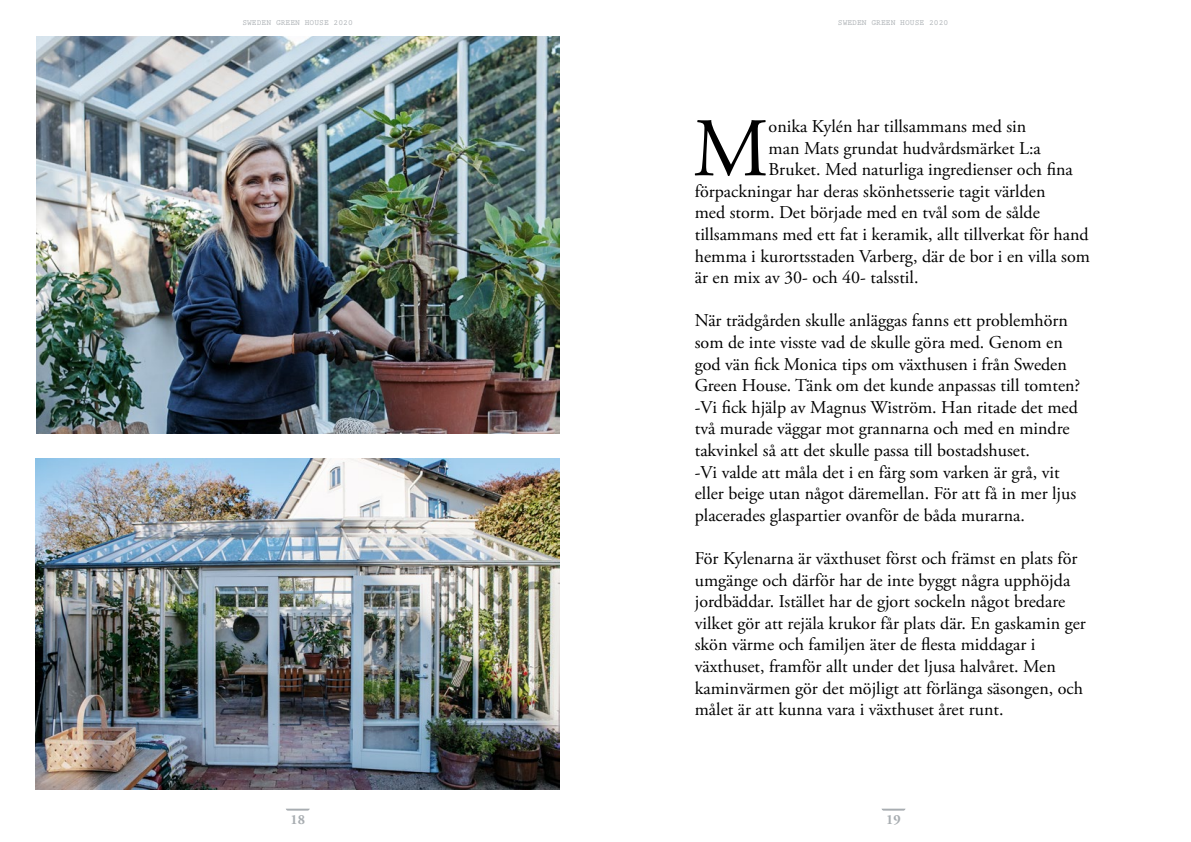
<style>
.page{position:relative;width:1191px;height:842px;background:#fff}
.page>*{position:absolute;margin:0;border:0;box-sizing:border-box;transform-origin:0 0}
.t1{font:83.2px "Adobe Garamond Pro";color:#000}
.t2{font:18px/21.6px "Adobe Garamond Pro";color:#000}
.t3{font:700 14px "Adobe Garamond Pro";color:#a8adb1}
.t4{font:700 8px "Prestige Elite Std";color:#a8adb1}
</style>
<div class="page">
<svg style="left:286px;top:809px;width:24px;height:2px"></svg>
<img style="left:36px;top:36px;width:523px;height:398px">
<img style="left:36px;top:458px;width:523px;height:332px">
<svg style="left:881px;top:809px;width:24px;height:2px"></svg>
<p class="t4" style="left:242px;top:19px;width:112px">SWEDEN GREEN HOUSE 2020</p>
<p class="t4" style="left:838px;top:19px;width:112px">SWEDEN GREEN HOUSE 2020</p>
<h1 class="t1" style="left:693px;top:99px;width:77px">M</h1>
<p class="t2" style="left:768px;top:116px;width:259px">onika Kylén har tillsammans med sin</p>
<p class="t2" style="left:768px;top:138px;width:274px">man Mats grundat hudvårdsmärket L:a</p>
<p class="t2" style="left:768px;top:159px;width:306px">Bruket. Med naturliga ingredienser och fina</p>
<p class="t2" style="left:695px;top:181px;width:352px">förpackningar har deras skönhetsserie tagit världen</p>
<p class="t2" style="left:695px;top:203px;width:346px">med storm. Det började med en tvål som de sålde</p>
<p class="t2" style="left:695px;top:224px;width:395px">tillsammans med ett fat i keramik, allt tillverkat för hand</p>
<p class="t2" style="left:695px;top:246px;width:397px">hemma i kurortsstaden Varberg, där de bor i en villa som</p>
<p class="t2" style="left:695px;top:267px;width:225px">är en mix av 30- och 40- talsstil.</p>
<p class="t2" style="left:695px;top:311px;width:387px">När trädgården skulle anläggas fanns ett problemhörn som de inte visste vad de skulle göra med. Genom en god vän fick Monica tips om växthusen i från Sweden Green House. Tänk om det kunde anpassas till tomten? -Vi fick hjälp av Magnus Wiström. Han ritade det med två murade väggar mot grannarna och med en mindre takvinkel så att det skulle passa till bostadshuset.<br>-Vi valde att måla det i en färg som varken är grå, vit eller beige utan något däremellan. För att få in mer ljus placerades glaspartier ovanför de båda murarna.</p>
<p class="t2" style="left:695px;top:548px;width:392px">För Kylenarna är växthuset först och främst en plats för umgänge och därför har de inte byggt några upphöjda jordbäddar. Istället har de gjort sockeln något bredare vilket gör att rejäla krukor får plats där. En gaskamin ger skön värme och familjen äter de flesta middagar i växthuset, framför allt under det ljusa halvåret. Men kaminvärmen gör det möjligt att förlänga säsongen, och målet är att kunna vara i växthuset året runt.</p>
<p class="t3" style="left:290px;top:812px;width:16px">18</p>
<p class="t3" style="left:886px;top:812px;width:16px">19</p>
</div>
